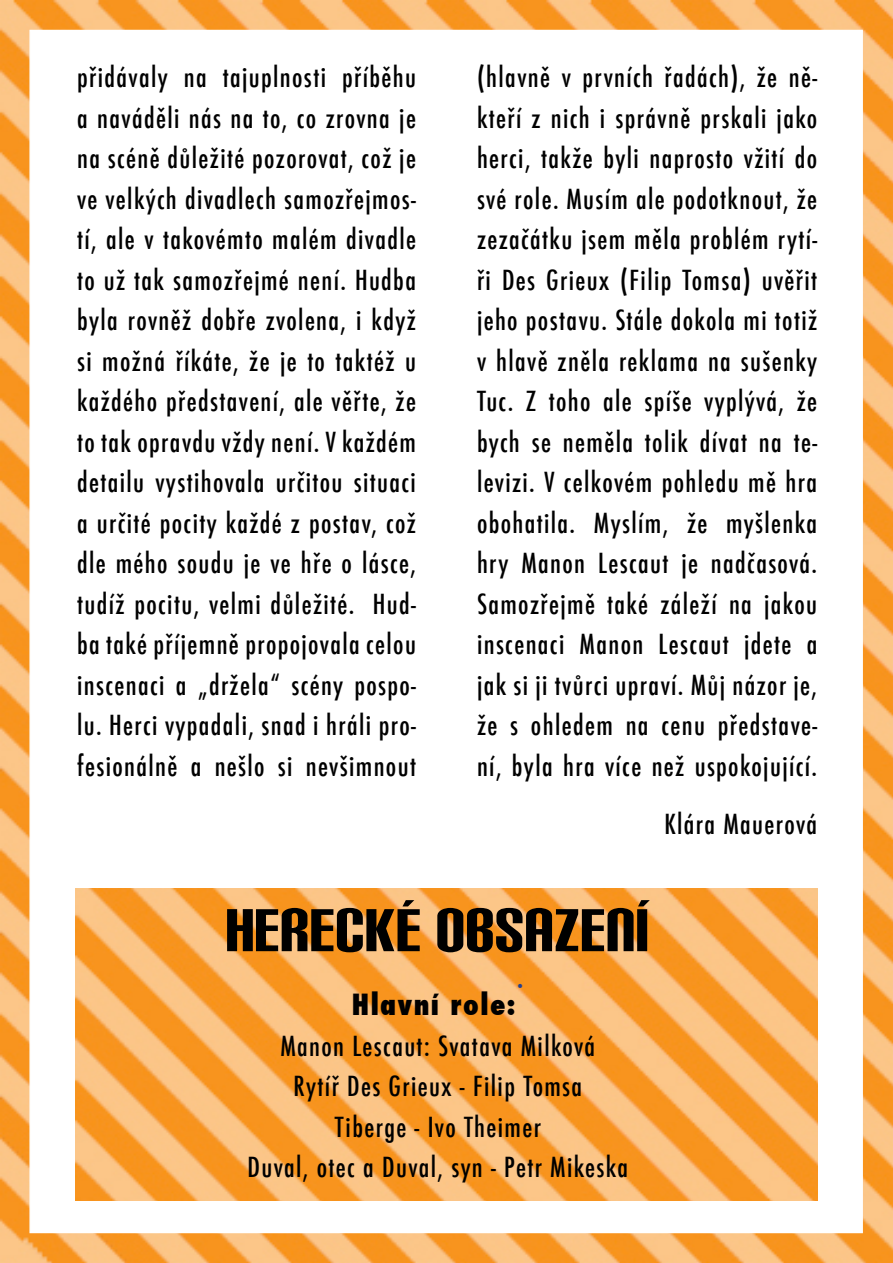
<style>
.page{position:relative;width:893px;height:1263px;background:#fff}
.page>*{position:absolute;margin:0;border:0;box-sizing:border-box;transform-origin:0 0}
.t1{font:72px "Carbon Block";color:#000}
.t2{font:500 condensed 33px "Futura";color:#25408f}
.t3{font:800 condensed 28.5px "Futura";letter-spacing:.05em;color:#000}
.t4{font:500 condensed 27px/40.5px "Futura";letter-spacing:.05em;color:#000;text-align:justify}
</style>
<div class="page">
<img style="left:0;top:0;width:893px;height:1263px">
<div style="left:29px;top:30px;width:834px;height:1203px;background:#fff;border:1px solid #fff"></div>
<img style="left:76px;top:889px;width:741px;height:311px">
<p class="t4" style="left:77px;top:57px;width:340px">přidávaly na tajuplnosti příběhu a naváděli nás na to, co zrovna je na scéně důležité pozorovat, což je ve velkých divadlech samozřejmos&shy;tí, ale v takovémto malém divadle to už tak samozřejmé není. Hudba byla rovněž dobře zvolena, i když si možná říkáte, že je to taktéž u každého představení, ale věřte, že to tak opravdu vždy není. V každém detailu vystihovala určitou situaci a určité pocity každé z postav, což dle mého soudu je ve hře o lásce, tudíž pocitu, velmi důležité. Hud&shy;ba také příjemně propojovala celou inscenaci a „držela“ scény pospo&shy;lu. Herci vypadali, snad i hráli pro&shy;fesionálně a nešlo si nevšimnout</p>
<p class="t4" style="left:477px;top:57px;width:342px">(hlavně v prvních řadách), že ně&shy;kteří z nich i správně prskali jako herci, takže byli naprosto vžití do své role. Musím ale podotknout, že zezačátku jsem měla problém rytí&shy;ři Des Grieux (Filip Tomsa) uvěřit jeho postavu. Stále dokola mi totiž v hlavě zněla reklama na sušenky Tuc. Z toho ale spíše vyplývá, že bych se neměla tolik dívat na te&shy;levizi. V celkovém pohledu mě hra obohatila. Myslím, že myšlenka hry Manon Lescaut je nadčasová.<br>Samozřejmě také záleží na jakou inscenaci Manon Lescaut jdete a jak si ji tvůrci upraví. Můj názor je, že s ohledem na cenu představe&shy;ní, byla hra více než uspokojující.</p>
<p class="t4" style="left:664px;top:804px;width:154px">Klára Mauerová</p>
<h1 class="t1" style="left:225px;top:895px;width:427px">HERECKÉ OBSAZENÍ</h1>
<p class="t3" style="left:352px;top:985px;width:165px">Hlavní role:</p>
<p class="t2" style="left:517px;top:955px;width:8px">.</p>
<p class="t4" style="left:248px;top:1025px;width:382px;text-align:center">Manon Lescaut: Svatava Milková<br>Rytíř Des Grieux - Filip Tomsa<br>Tiberge - Ivo Theimer<br>Duval, otec a Duval, syn - Petr Mikeska</p>
</div>
